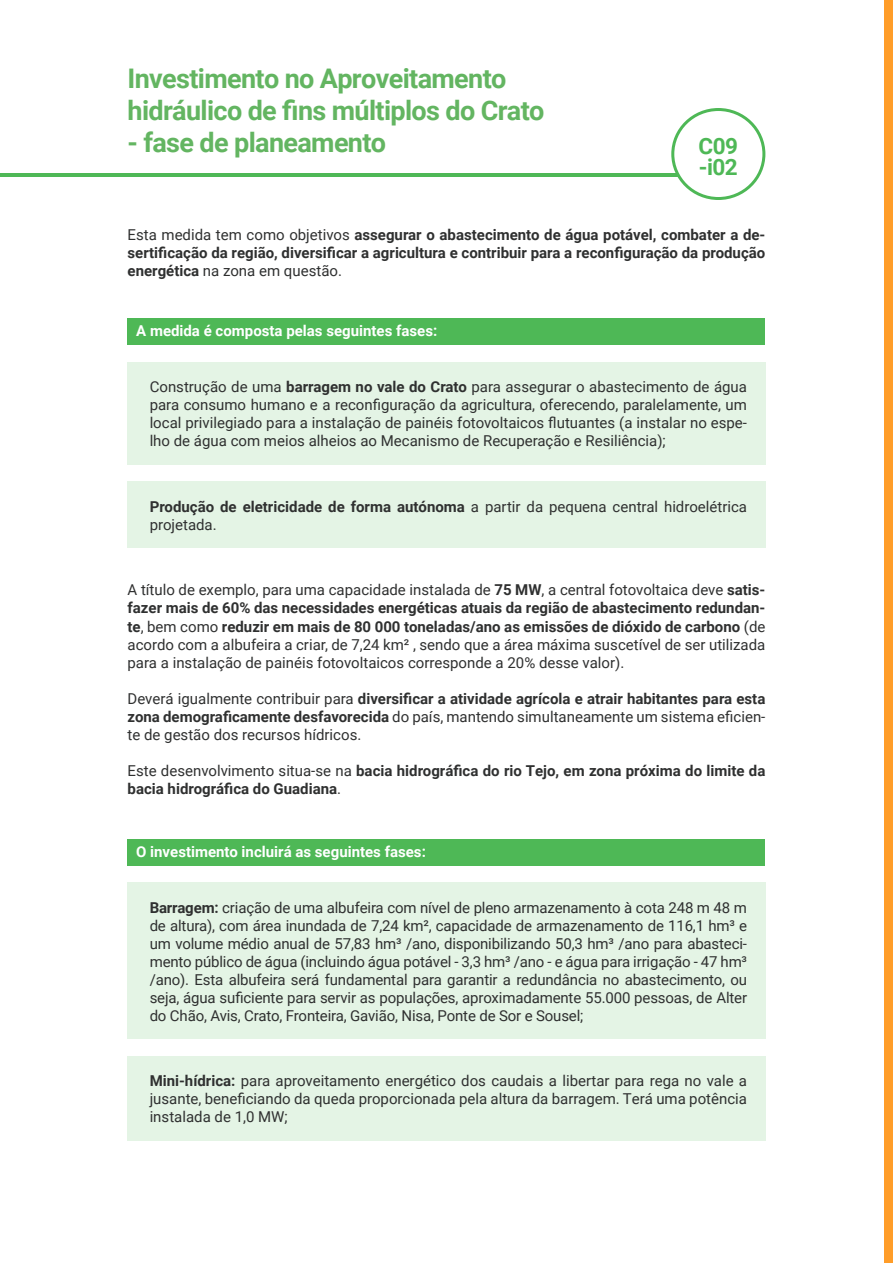
<style>
.page{position:relative;width:893px;height:1263px;background:#fff}
.page>*{position:absolute;margin:0;border:0;box-sizing:border-box;transform-origin:0 0}
.t1{font:700 27px "Roboto";letter-spacing:-.025em;color:#63b561}
.t2{font:700 22.5px "Roboto";letter-spacing:-.025em;color:#4eb856}
.t3{font:15px/18px "Roboto";color:#2f3030;text-align:justify}
.t4{font:700 15px/18px "Roboto";color:#2f3030;text-align:justify}
.t5{font:700 15px "Roboto";color:#fff}
.s1{font-weight:400}
.s2{font-weight:700}
</style>
<div class="page">
<hr style="left:0;top:173px;width:680px;height:3px;background:#4eb856">
<div style="left:673px;top:110px;width:91px;height:88px;background:#fff;border-radius:50%"></div>
<div style="left:671px;top:108px;width:94px;height:92px;border:3px solid #4eb856;border-radius:50%"></div>
<div style="left:884px;top:0;width:9px;height:1263px;background:#ff9d29"></div>
<div style="left:127px;top:362px;width:638px;height:103px;background:#e4f4e5"></div>
<div style="left:127px;top:882px;width:638px;height:157px;background:#e4f4e5"></div>
<div style="left:127px;top:482px;width:638px;height:66px;background:#e4f4e5"></div>
<div style="left:127px;top:1056px;width:638px;height:85px;background:#e4f4e5"></div>
<div style="left:128px;top:318px;width:637px;height:27px;background:#4eb856"></div>
<div style="left:128px;top:838px;width:637px;height:27px;background:#4eb856"></div>
<p class="t1" style="left:128px;top:59px;width:380px">Investimento no Aproveitamento</p>
<p class="t1" style="left:128px;top:91px;width:418px">hidráulico de fins múltiplos do Crato</p>
<p class="t1" style="left:128px;top:124px;width:260px">- fase de planeamento</p>
<p class="t2" style="left:699px;top:130px;width:41px">C09</p>
<p class="t2" style="left:699px;top:151px;width:40px">-i02</p>
<p class="t4" style="left:128px;top:225px;width:639px"><span class="s1">Esta medida tem como objetivos</span> assegurar o abastecimento de água potável, combater a de&shy;sertificação da região, diversificar a agricultura e contribuir para a reconfiguração da produção energética <span class="s1">na zona em questão.</span></p>
<p class="t5" style="left:136px;top:320px;width:303px">A medida é composta pelas seguintes fases:</p>
<p class="t3" style="left:150px;top:377px;width:599px">Construção de uma <span class="s2">barragem no vale do Crato</span> para assegurar o abastecimento de água para consumo humano e a reconfiguração da agricultura, oferecendo, paralelamente, um local privilegiado para a instalação de painéis fotovoltaicos flutuantes (a instalar no espe&shy;lho de água com meios alheios ao Mecanismo de Recuperação e Resiliência);</p>
<p class="t3" style="left:150px;top:497px;width:599px"><span class="s2">Produção de eletricidade de forma autónoma</span> a partir da pequena central hidroelétrica projetada.</p>
<p class="t3" style="left:128px;top:581px;width:639px">A título de exemplo, para uma capacidade instalada de <span class="s2">75 MW</span>, a central fotovoltaica deve <span class="s2">satis&shy;fazer mais de 60% das necessidades energéticas atuais da região de abastecimento redundan&shy;te</span>, bem como <span class="s2">reduzir em mais de 80 000 toneladas/ano as emissões de dióxido de carbono</span> (de acordo com a albufeira a criar, de 7,24 km² , sendo que a área máxima suscetível de ser utilizada para a instalação de painéis fotovoltaicos corresponde a 20% desse valor).</p>
<p class="t3" style="left:128px;top:689px;width:639px">Deverá igualmente contribuir para <span class="s2">diversificar a atividade agrícola e atrair habitantes para esta zona demograficamente desfavorecida</span> do país, mantendo simultaneamente um sistema eficien&shy;te de gestão dos recursos hídricos.</p>
<p class="t4" style="left:128px;top:761px;width:639px"><span class="s1">Este desenvolvimento situa-se na</span> bacia hidrográfica do rio Tejo, em zona próxima do limite da bacia hidrográfica do Guadiana<span class="s1">.</span></p>
<p class="t5" style="left:136px;top:841px;width:291px">O investimento incluirá as seguintes fases:</p>
<p class="t3" style="left:150px;top:898px;width:599px"><span class="s2">Barragem:</span> criação de uma albufeira com nível de pleno armazenamento à cota 248 m 48 m de altura), com área inundada de 7,24 km², capacidade de armazenamento de 116,1 hm³ e um volume médio anual de 57,83 hm³ /ano, disponibilizando 50,3 hm³ /ano para abasteci&shy;mento público de água (incluindo água potável - 3,3 hm³ /ano - e água para irrigação - 47 hm³ /ano). Esta albufeira será fundamental para garantir a redundância no abastecimento, ou seja, água suficiente para servir as populações, aproximadamente 55.000 pessoas, de Alter do Chão, Avis, Crato, Fronteira, Gavião, Nisa, Ponte de Sor e Sousel;</p>
<p class="t3" style="left:150px;top:1071px;width:599px"><span class="s2">Mini-hídrica:</span> para aproveitamento energético dos caudais a libertar para rega no vale a jusante, beneficiando da queda proporcionada pela altura da barragem. Terá uma potência instalada de 1,0 MW;</p>
</div>
